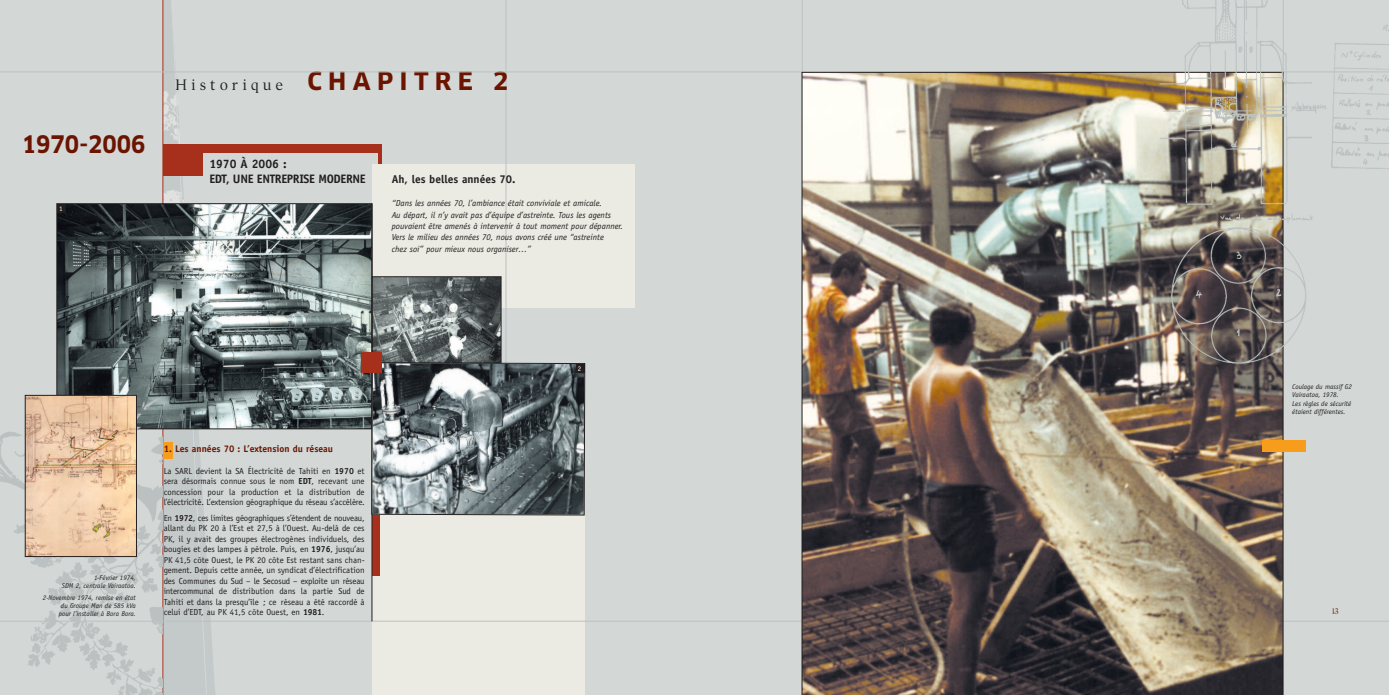
<style>
.page{position:relative;width:1389px;height:695px;background:#fff}
.page>*{position:absolute;margin:0;border:0;box-sizing:border-box;transform-origin:0 0}
.t1{font:700 23.62px "Clan OT";color:#6b1501;scale:.95 1}
.t2{font:13.12px "Divona";letter-spacing:.285em;color:#231f20}
.t3{font:700 12.25px/14.7px "Officina Sans";letter-spacing:-.03em;color:#231f20}
.t4{font:700 11.38px "Officina Sans";color:#231f20}
.t5{font:700 9.62px "Officina Sans";color:#6b1501}
.t6{font:8.75px/10.5px "Officina Sans";letter-spacing:-.015em;color:#231f20;text-align:justify}
.t7{font:italic 8.75px/11.4px "Officina Sans";color:#231f20}
.t8{font:italic 7px/7.9px "Officina Sans";color:#231f20;text-align:right}
.t9{font:7px "Divona";color:#6b1501}
.t10{font:7px "Officina Sans";color:#fff}
.s1{font-family:"Clan OT";font-weight:700;font-size:24.5px;color:#6b1501}
.s2{font-weight:700}
</style>
<div class="page">
<div style="left:694px;top:0;width:695px;height:694px;background:#d3d8d7"></div>
<div style="left:0;top:0;width:694px;height:694px;background:#d3d8d7"></div>
<div style="left:372px;top:164px;width:263px;height:143px;background:#ebeae3"></div>
<div style="left:372px;top:444px;width:213px;height:250px;background:#ebeae3"></div>
<svg style="left:164px;top:0;width:52px;height:694px"></svg>
<hr style="left:802px;top:0;width:1px;height:694px;background:#bbc1c1">
<hr style="left:506px;top:0;width:1px;height:382px;background:#bbc1c1">
<hr style="left:163px;top:0;width:1px;height:694px;background:#a6301c">
<hr style="left:379px;top:144px;width:3px;height:20px;background:#a6301c">
<div style="left:163px;top:144px;width:216px;height:9px;background:#a6301c"></div>
<div style="left:163px;top:148px;width:40px;height:28px;background:#a6301c"></div>
<div style="left:163px;top:441px;width:9px;height:17px;background:#f89c1c"></div>
<img style="left:58px;top:205px;width:312px;height:222px">
<div style="left:56px;top:203px;width:316px;height:226px;border:1px solid #231f20"></div>
<img style="left:0;top:371px;width:163px;height:323px">
<hr style="left:0;top:621px;width:1389px;height:1px;background:#bbc1c1">
<hr style="left:0;top:72px;width:1389px;height:1px;background:#bbc1c1">
<hr style="left:1283px;top:0;width:1px;height:694px;background:#bbc1c1">
<img style="left:802px;top:72px;width:481px;height:622px">
<img style="left:374px;top:278px;width:126px;height:83px">
<div style="left:372px;top:276px;width:130px;height:87px;border:1px solid #231f20"></div>
<div style="left:1262px;top:439px;width:43px;height:12px;background:#f89c1c"></div>
<img style="left:27px;top:397px;width:108px;height:158px">
<div style="left:25px;top:395px;width:112px;height:162px;border:1px solid #231f20"></div>
<img style="left:1139px;top:0;width:250px;height:372px">
<div style="left:372px;top:515px;width:8px;height:60px;background:#a6301c"></div>
<div style="left:57px;top:204px;width:9px;height:8px;background:#231f20"></div>
<hr style="left:372px;top:203px;width:1px;height:418px;background:#231f20">
<svg style="left:371px;top:362px;width:215px;height:154px;background:#6f787b"></svg>
<div style="left:576px;top:364px;width:9px;height:8px;background:#231f20"></div>
<div style="left:361px;top:352px;width:21px;height:21px;background:#a6301c"></div>
<h1 class="t1" style="left:22px;top:135px;width:132px">1970-2006</h1>
<p class="t10" style="left:59px;top:206px;width:5px">1</p>
<h2 class="t2" style="left:175px;top:77px;width:335px">Historique <span class="s1">CHAPITRE 2</span></h2>
<h3 class="t3" style="left:209px;top:158px;width:158px">1970 À 2006 :<br>EDT, UNE ENTREPRISE MODERNE</h3>
<h3 class="t4" style="left:392px;top:175px;width:125px">Ah, les belles années 70.</h3>
<p class="t7" style="left:392px;top:198px;width:233px">“Dans les années 70, l’ambiance était conviviale et amicale.<br>Au départ, il n’y avait pas d’équipe d’astreinte. Tous les agents pouvaient être amenés à intervenir à tout moment pour dépanner.<br>Vers le milieu des années 70, nous avons créé une “astreinte<br>chez soi” pour mieux nous organiser…”</p>
<p class="t8" style="left:62px;top:574px;width:76px">1-Février 1974,<br>SDM 2, centrale Vairaatoa.</p>
<p class="t8" style="left:43px;top:594px;width:95px">2-Novembre 1974, remise en état du Groupe Man de 585 kVa<br>pour l’installer à Bora Bora.</p>
<p class="t5" style="left:164px;top:445px;width:171px">1. Les années 70 : L’extension du réseau</p>
<p class="t6" style="left:164px;top:466px;width:202px">La SARL devient la SA Électricité de Tahiti en <span class="s2">1970</span> et sera désormais connue sous le nom <span class="s2">EDT</span>, recevant une concession pour la production et la distribution de l’électricité. L’extension géographique du réseau s’accélère.</p>
<p class="t6" style="left:164px;top:513px;width:203px">En <span class="s2">1972</span>, ces limites géographiques s’étendent de nouveau, allant du PK 20 à l’Est et 27,5 à l’Ouest. Au-delà de ces PK, il y avait des groupes électrogènes individuels, des bougies et des lampes à pétrole. Puis, en <span class="s2">1976</span>, jusqu’au PK 41,5 côte Ouest, le PK 20 côte Est restant sans chan&shy;gement. Depuis cette année, un syndicat d’électrification des Communes du Sud – le Secosud – exploite un réseau intercommunal de distribution dans la partie Sud de Tahiti et dans la presqu’île ; ce réseau a été raccordé à celui d’EDT, au PK 41,5 côte Ouest, en <span class="s2">1981</span>.</p>
<p class="t10" style="left:578px;top:366px;width:5px">2</p>
<p class="t8" style="left:1292px;top:383px;width:61px;line-height:8.4px;text-align:left">Coulage du massif G2<br>Vairaatoa, 1978.<br>Les règles de sécurité étaient différentes.</p>
<p class="t9" style="left:1332px;top:606px;width:8px">13</p>
</div>
